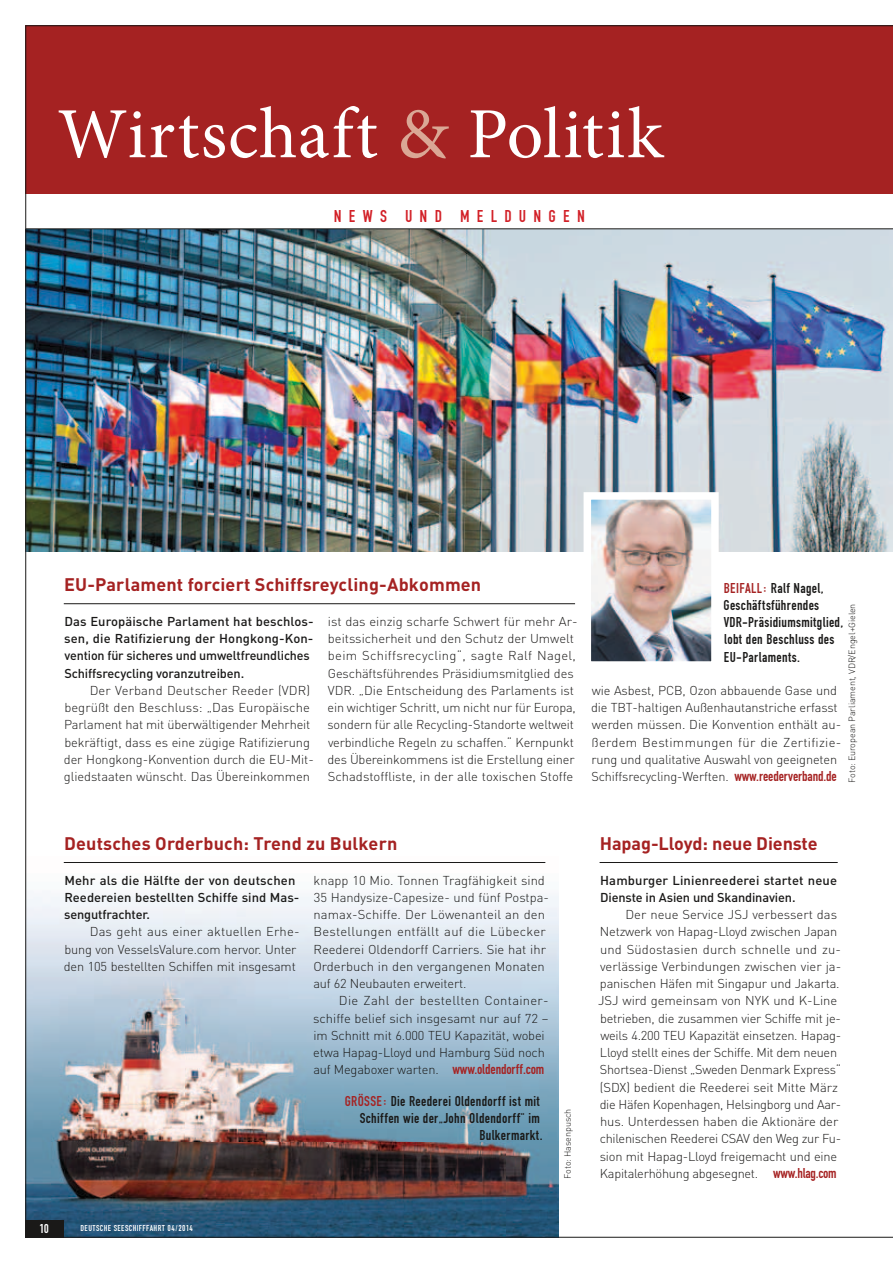
<style>
.page{position:relative;width:893px;height:1263px;background:#fff}
.page>*{position:absolute;margin:0;border:0;box-sizing:border-box;transform-origin:0 0}
.t1{font:72px "Minion Pro";letter-spacing:.02em;color:#fff}
.t2{font:700 18px "DIN Pro";letter-spacing:.01em;color:#a52222}
.t3{font:18px "Fette Eng D";letter-spacing:.4em;color:#d22027}
.t4{font:15px/17.2px "Fette Eng D";letter-spacing:.02em;color:#1a1918}
.t5{font:13.5px "Fette Eng D";color:#fff}
.t6{font:300 12.75px/17.2px "DIN Pro";letter-spacing:-.01em;color:#1a1918}
.t7{font:500 12.75px/17.2px "DIN Pro";color:#1a1918}
.t8{font:300 9px "DIN Pro";letter-spacing:-.01em;color:#1a1918}
.t9{font:9px "Fette Eng D";letter-spacing:.04em;color:#fff}
.s1{color:#daa795}
.s2{color:#a52222}
.s3{font-family:"Fette Eng D";font-weight:400;font-size:15px;color:#a52222}
</style>
<div class="page">
<img style="left:26px;top:26px;width:867px;height:1211px">
<h1 class="t1" style="left:57px;top:86px;width:607px">Wirtschaft <span class="s1">&amp;</span> Politik</h1>
<h2 class="t3" style="left:334px;top:206px;width:253px">NEWS UND MELDUNGEN</h2>
<h2 class="t2" style="left:64px;top:573px;width:419px">EU-Parlament forciert Schiffsreycling-Abkommen</h2>
<p class="t7" style="left:64px;top:612px;width:251px">Das Europäische Parlament hat beschlos&shy;sen, die Ratifizierung der Hongkong-Kon&shy;vention für sicheres und umweltfreundliches Schiffsrecycling voranzutreiben.</p>
<p class="t6" style="left:64px;top:681px;width:251px;text-indent:26px">Der Verband Deutscher Reeder (VDR) begrüßt den Beschluss: „Das Europäische Parlament hat mit überwältigender Mehrheit bekräftigt, dass es eine zügige Ratifizierung der Hongkong-Konvention durch die EU-Mit&shy;gliedstaaten wünscht. Das Übereinkommen</p>
<p class="t6" style="left:327px;top:612px;width:251px">ist das einzig scharfe Schwert für mehr Ar&shy;beitssicherheit und den Schutz der Umwelt beim Schiffsrecycling“, sagte Ralf Nagel, Geschäftsführendes Präsidiumsmitglied des VDR. „Die Entscheidung des Parlaments ist ein wichtiger Schritt, um nicht nur für Europa, sondern für alle Recycling-Standorte weltweit verbindliche Regeln zu schaffen.“ Kernpunkt des Übereinkommens ist die Erstellung einer Schadstoffliste, in der alle toxischen Stoffe</p>
<p class="t4" style="left:724px;top:579px;width:121px"><span class="s2">BEIFALL:</span> Ralf Nagel,<br>Geschäftsführendes<br>VDR-Präsidiumsmitglied, lobt den Beschluss des<br>EU-Parlaments.</p>
<p class="t8" style="left:846px;top:783px;width:181px;rotate:-90deg">Foto: European Parliament, VDR/Engel+Gielen</p>
<p class="t6" style="left:591px;top:681px;width:252px">wie Asbest, PCB, Ozon abbauende Gase und die TBT-haltigen Außenhautanstriche erfasst werden müssen. Die Konvention enthält au&shy;ßerdem Bestimmungen für die Zertifizie&shy;rung und qualitative Auswahl von geeigneten Schiffsrecycling-Werften. <span class="s3">www.reederverband.de</span></p>
<h2 class="t2" style="left:64px;top:831px;width:335px">Deutsches Orderbuch: Trend zu Bulkern</h2>
<p class="t7" style="left:64px;top:871px;width:237px">Mehr als die Hälfte der von deutschen<br>Reedereien bestellten Schiffe sind Mas&shy;sengutfrachter.</p>
<p class="t6" style="left:64px;top:923px;width:237px;text-indent:26px">Das geht aus einer aktuellen Erhe&shy;bung von VesselsValure.com hervor. Unter den 105 bestellten Schiffen mit insgesamt</p>
<p class="t6" style="left:313px;top:871px;width:237px">knapp 10 Mio. Tonnen Tragfähigkeit sind 35 Handysize-Capesize- und fünf Postpa&shy;namax-Schiffe. Der Löwenanteil an den Bestellungen entfällt auf die Lübecker Reederei Oldendorff Carriers. Sie hat ihr Orderbuch in den vergangenen Monaten auf 62 Neubauten erweitert.</p>
<p class="t6" style="left:313px;top:992px;width:237px;text-indent:26px">Die Zahl der bestellten Container&shy;schiffe belief sich insgesamt nur auf 72 – im Schnitt mit 6.000 TEU Kapazität, wobei etwa Hapag-Lloyd und Hamburg Süd noch auf Megaboxer warten. <span class="s3">www.oldendorff.com</span></p>
<p class="t4" style="left:345px;top:1092px;width:199px;text-align:right"><span class="s2">GRÖSSE:</span> Die Reederei Oldendorff ist mit<br>Schiffen wie der„John Oldendorff“ im<br>Bulkermarkt.</p>
<p class="t8" style="left:562px;top:1178px;width:71px;rotate:-90deg">Foto: Hasenpusch</p>
<p class="t5" style="left:39px;top:1221px;width:11px">10</p>
<p class="t9" style="left:81px;top:1223px;width:114px">DEUTSCHE SEESCHIFFFAHRT 04/2014</p>
<h2 class="t2" style="left:600px;top:831px;width:219px">Hapag-Lloyd: neue Dienste</h2>
<p class="t7" style="left:600px;top:871px;width:238px">Hamburger Linienreederei startet neue<br>Dienste in Asien und Skandinavien.</p>
<p class="t6" style="left:598px;top:905px;width:245px;text-indent:27px">Der neue Service JSJ verbessert das Netzwerk von Hapag-Lloyd zwischen Japan und Südostasien durch schnelle und zu&shy;verlässige Verbindungen zwischen vier ja&shy;panischen Häfen mit Singapur und Jakarta.<br>JSJ wird gemeinsam von NYK und K-Line betrieben, die zusammen vier Schiffe mit je&shy;weils 4.200 TEU Kapazität einsetzen. Hapag-Lloyd stellt eines der Schiffe. Mit dem neuen Shortsea-Dienst „Sweden Denmark Express“ (SDX) bedient die Reederei seit Mitte März die Häfen Kopenhagen, Helsingborg und Aar&shy;hus. Unterdessen haben die Aktionäre der chilenischen Reederei CSAV den Weg zur Fu&shy;sion mit Hapag-Lloyd freigemacht und eine Kapitalerhöhung abgesegnet. <span class="s3">www.hlag.com</span></p>
</div>
